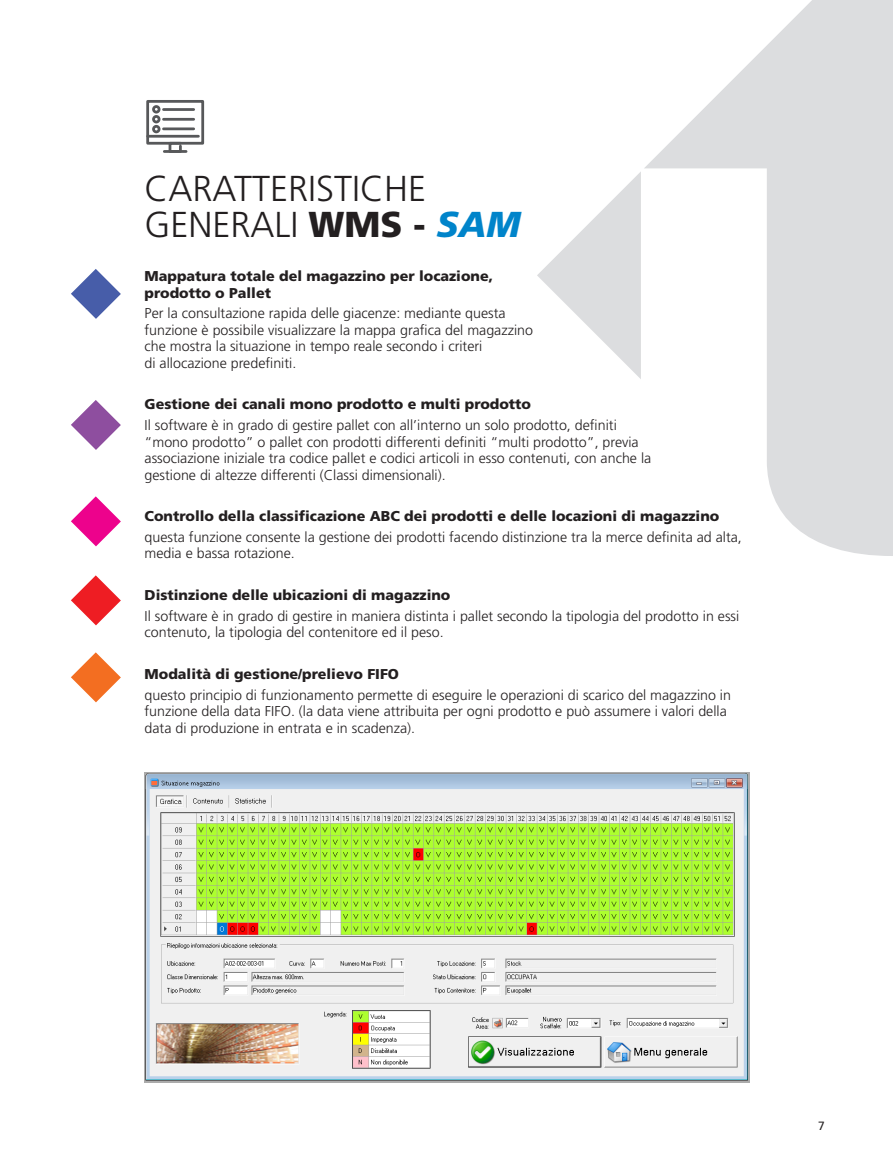
<style>
.page{position:relative;width:893px;height:1170px;background:#fff}
.page>*{position:absolute;margin:0;border:0;box-sizing:border-box;transform-origin:0 0}
.t1{font:300 36px/36px "Frutiger LT Std";color:#231f20}
.t2{font:300 14.25px/16.5px "Frutiger LT Std";color:#231f20}
.t3{font:900 14.25px/16.5px "Frutiger LT Std";color:#231f20}
.t4{font:12px "Frutiger LT Std";color:#231f20}
.s1{font-weight:900}
.s2{font-weight:900;font-style:italic;color:#0084ca}
</style>
<div class="page">
<svg style="left:537px;top:0;width:356px;height:556px"></svg>
<svg style="left:71px;top:652px;width:50px;height:50px"></svg>
<svg style="left:71px;top:575px;width:50px;height:50px"></svg>
<svg style="left:71px;top:496px;width:50px;height:50px"></svg>
<svg style="left:71px;top:400px;width:50px;height:50px"></svg>
<svg style="left:71px;top:269px;width:50px;height:50px"></svg>
<img style="left:145px;top:772px;width:604px;height:310px">
<div style="left:146px;top:100px;width:58px;height:45px;border:3px solid #57585a"></div>
<svg style="left:167px;top:141px;width:16px;height:9px"></svg>
<hr style="left:164px;top:150px;width:22px;height:3px;background:#57585a">
<hr style="left:148px;top:135px;width:50px;height:3px;background:#57585a">
<hr style="left:163px;top:108px;width:31px;height:3px;background:#57585a">
<hr style="left:163px;top:118px;width:31px;height:3px;background:#57585a">
<hr style="left:163px;top:127px;width:31px;height:3px;background:#57585a">
<div style="left:152px;top:105px;width:8px;height:8px;border:3px solid #57585a;border-radius:50%"></div>
<div style="left:152px;top:115px;width:8px;height:8px;border:3px solid #57585a;border-radius:50%"></div>
<div style="left:152px;top:125px;width:8px;height:8px;border:3px solid #57585a;border-radius:50%"></div>
<h1 class="t1" style="left:145px;top:171px;width:378px">CARATTERISTICHE<br>GENERALI <span class="s1">WMS -</span> <span class="s2">SAM</span></h1>
<p class="t3" style="left:145px;top:268px;width:350px">Mappatura totale del magazzino per locazione, prodotto o Pallet</p>
<p class="t2" style="left:145px;top:305px;width:390px">Per la consultazione rapida delle giacenze: mediante questa funzione è possibile visualizzare la mappa grafica del magazzino che mostra la situazione in tempo reale secondo i criteri<br>di allocazione predefiniti.</p>
<p class="t3" style="left:145px;top:396px;width:388px">Gestione dei canali mono prodotto e multi prodotto</p>
<p class="t2" style="left:145px;top:417px;width:508px">Il software è in grado di gestire pallet con all’interno un solo prodotto, definiti “mono prodotto” o pallet con prodotti differenti definiti “multi prodotto”, previa associazione iniziale tra codice pallet e codici articoli in esso contenuti, con anche la gestione di altezze differenti (Classi dimensionali).</p>
<p class="t3" style="left:145px;top:508px;width:576px">Controllo della classificazione ABC dei prodotti e delle locazioni di magazzino</p>
<p class="t2" style="left:145px;top:529px;width:599px">questa funzione consente la gestione dei prodotti facendo distinzione tra la merce definita ad alta, media e bassa rotazione.</p>
<p class="t3" style="left:145px;top:586px;width:307px">Distinzione delle ubicazioni di magazzino</p>
<p class="t2" style="left:145px;top:607px;width:596px">Il software è in grado di gestire in maniera distinta i pallet secondo la tipologia del prodotto in essi contenuto, la tipologia del contenitore ed il peso.</p>
<p class="t3" style="left:145px;top:665px;width:256px">Modalità di gestione/prelievo FIFO</p>
<p class="t2" style="left:145px;top:686px;width:588px">questo principio di funzionamento permette di eseguire le operazioni di scarico del magazzino in funzione della data FIFO. (la data viene attribuita per ogni prodotto e può assumere i valori della data di produzione in entrata e in scadenza).</p>
<p class="t4" style="left:818px;top:1118px;width:8px">7</p>
</div>
